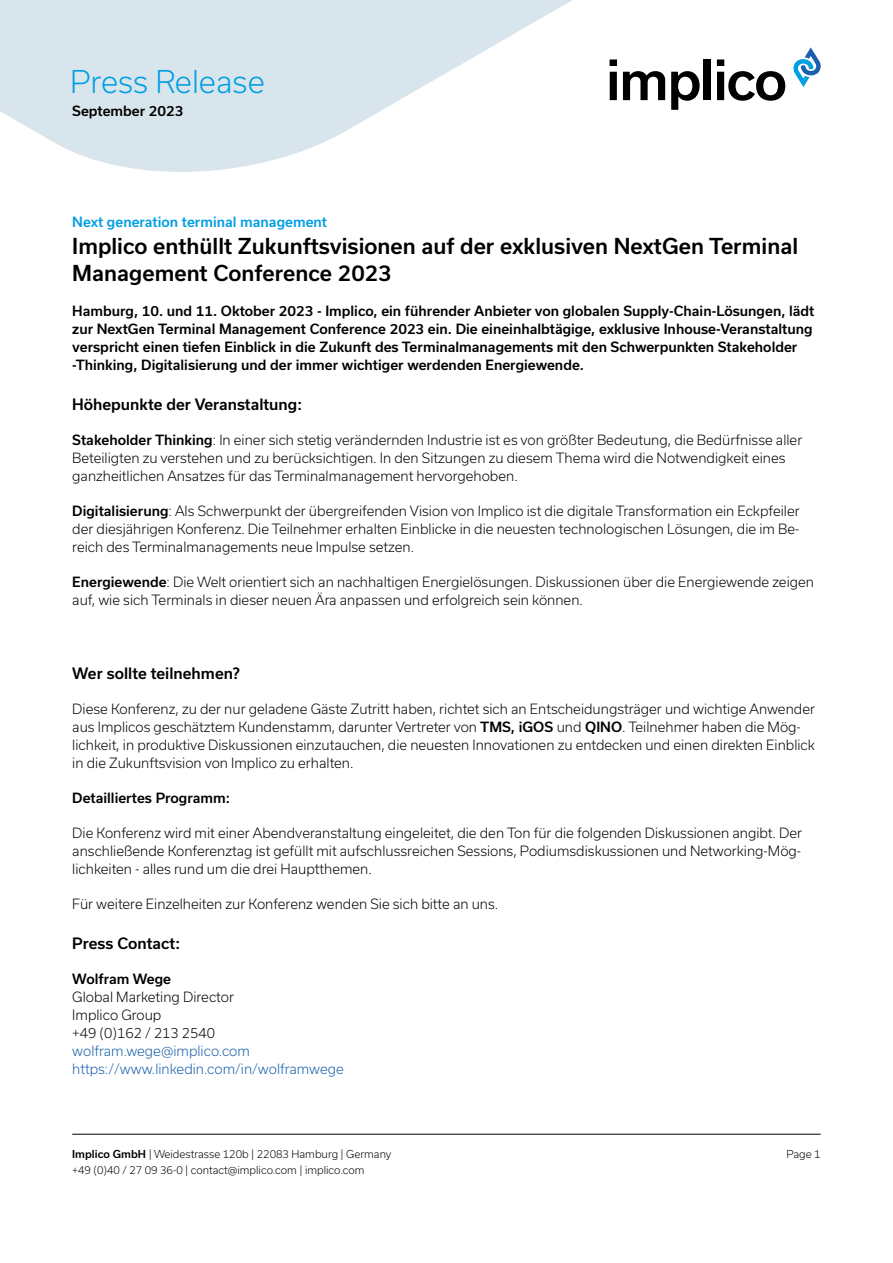
<style>
.page{position:relative;width:893px;height:1263px;background:#fff}
.page>*{position:absolute;margin:0;border:0;box-sizing:border-box;transform-origin:0 0}
.t1{font:300 30px "Usual";color:#009fe3}
.t2{font:500 21px/27px "Usual";color:#000}
.t3{font:500 15px "Usual";color:#000}
.t4{font:300 13.5px/18px "Usual";color:#000}
.t5{font:500 13.5px/18px "Usual";color:#000}
.t6{font:300 13.5px/18px "Usual";color:#1961ac}
.t7{font:500 13.5px "Usual";color:#009fe3}
.t8{font:300 10.5px/16.5px "Usual";color:#000}
.s1{font-weight:500}
</style>
<div class="page">
<svg style="left:0;top:0;width:572px;height:172px;fill:#d9e5ec"></svg>
<svg style="left:610px;top:59px;width:7px;height:41px"></svg>
<svg style="left:623px;top:71px;width:42px;height:29px"></svg>
<svg style="left:671px;top:71px;width:29px;height:39px"></svg>
<div style="left:704px;top:59px;width:7px;height:41px;background:#000"></div>
<svg style="left:717px;top:59px;width:68px;height:42px"></svg>
<svg style="left:793px;top:47px;width:28px;height:40px"></svg>
<hr style="left:72px;top:1134px;width:749px;height:1px;background:#000">
<h1 class="t1" style="left:70px;top:64px;width:196px">Press Release</h1>
<p class="t5" style="left:72px;top:102px;width:113px">September 2023</p>
<p class="t7" style="left:72px;top:214px;width:256px">Next generation terminal management</p>
<h2 class="t2" style="left:72px;top:233px;width:727px">Implico enthüllt Zukunftsvisionen auf der exklusiven NextGen Terminal<br>Management Conference 2023</h2>
<p class="t5" style="left:72px;top:302px;width:744px">Hamburg, 10. und 11. Oktober 2023 - Implico, ein führender Anbieter von globalen Supply-Chain-Lösungen, lädt zur NextGen Terminal Management Conference 2023 ein. Die eineinhalbtägige, exklusive Inhouse-Veranstaltung verspricht einen tiefen Einblick in die Zukunft des Terminalmanagements mit den Schwerpunkten Stakeholder -Thinking, Digitalisierung und der immer wichtiger werdenden Energiewende.</p>
<p class="t3" style="left:72px;top:395px;width:231px">Höhepunkte der Veranstaltung:</p>
<p class="t4" style="left:72px;top:430px;width:731px"><span class="s1">Stakeholder Thinking</span>: In einer sich stetig verändernden Industrie ist es von größter Bedeutung, die Bedürfnisse aller<br>Beteiligten zu verstehen und zu berücksichtigen. In den Sitzungen zu diesem Thema wird die Notwendigkeit eines ganzheitlichen Ansatzes für das Terminalmanagement hervorgehoben.</p>
<p class="t4" style="left:72px;top:501px;width:729px;text-align:justify"><span class="s1">Digitalisierung</span>: Als Schwerpunkt der übergreifenden Vision von Implico ist die digitale Transformation ein Eckpfeiler der diesjährigen Konferenz. Die Teilnehmer erhalten Einblicke in die neuesten technologischen Lösungen, die im Be&shy;reich des Terminalmanagements neue Impulse setzen.</p>
<p class="t4" style="left:72px;top:572px;width:743px"><span class="s1">Energiewende</span>: Die Welt orientiert sich an nachhaltigen Energielösungen. Diskussionen über die Energiewende zeigen auf, wie sich Terminals in dieser neuen Ära anpassen und erfolgreich sein können.</p>
<p class="t3" style="left:72px;top:665px;width:169px">Wer sollte teilnehmen?</p>
<p class="t4" style="left:72px;top:700px;width:744px">Diese Konferenz, zu der nur geladene Gäste Zutritt haben, richtet sich an Entscheidungsträger und wichtige Anwender aus Implicos geschätztem Kundenstamm, darunter Vertreter von <span class="s1">TMS, iGOS</span> und <span class="s1">QINO</span>. Teilnehmer haben die Mög&shy;lichkeit, in produktive Diskussionen einzutauchen, die neuesten Innovationen zu entdecken und einen direkten Einblick in die Zukunftsvision von Implico zu erhalten.</p>
<p class="t5" style="left:72px;top:789px;width:159px">Detailliertes Programm:</p>
<p class="t4" style="left:72px;top:824px;width:731px;text-align:justify">Die Konferenz wird mit einer Abendveranstaltung eingeleitet, die den Ton für die folgenden Diskussionen angibt. Der anschließende Konferenztag ist gefüllt mit aufschlussreichen Sessions, Podiumsdiskussionen und Networking-Mög&shy;lichkeiten - alles rund um die drei Hauptthemen.</p>
<p class="t4" style="left:72px;top:895px;width:428px">Für weitere Einzelheiten zur Konferenz wenden Sie sich bitte an uns.</p>
<p class="t3" style="left:72px;top:934px;width:109px">Press Contact:</p>
<p class="t5" style="left:72px;top:970px;width:100px">Wolfram Wege</p>
<p class="t4" style="left:72px;top:988px;width:163px">Global Marketing Director<br>Implico Group<br>+49 (0)162 / 213 2540</p>
<p class="t6" style="left:72px;top:1041px;width:273px">wolfram.wege@implico.com https://www.linkedin.com/in/wolframwege</p>
<p class="t8" style="left:72px;top:1146px;width:321px"><span class="s1">Implico GmbH</span> | Weidestrasse 120b | 22083 Hamburg | Germany +49 (0)40 / 27 09 36-0 | contact@implico.com | implico.com</p>
<p class="t8" style="left:786px;top:1146px;width:36px">Page 1</p>
</div>
